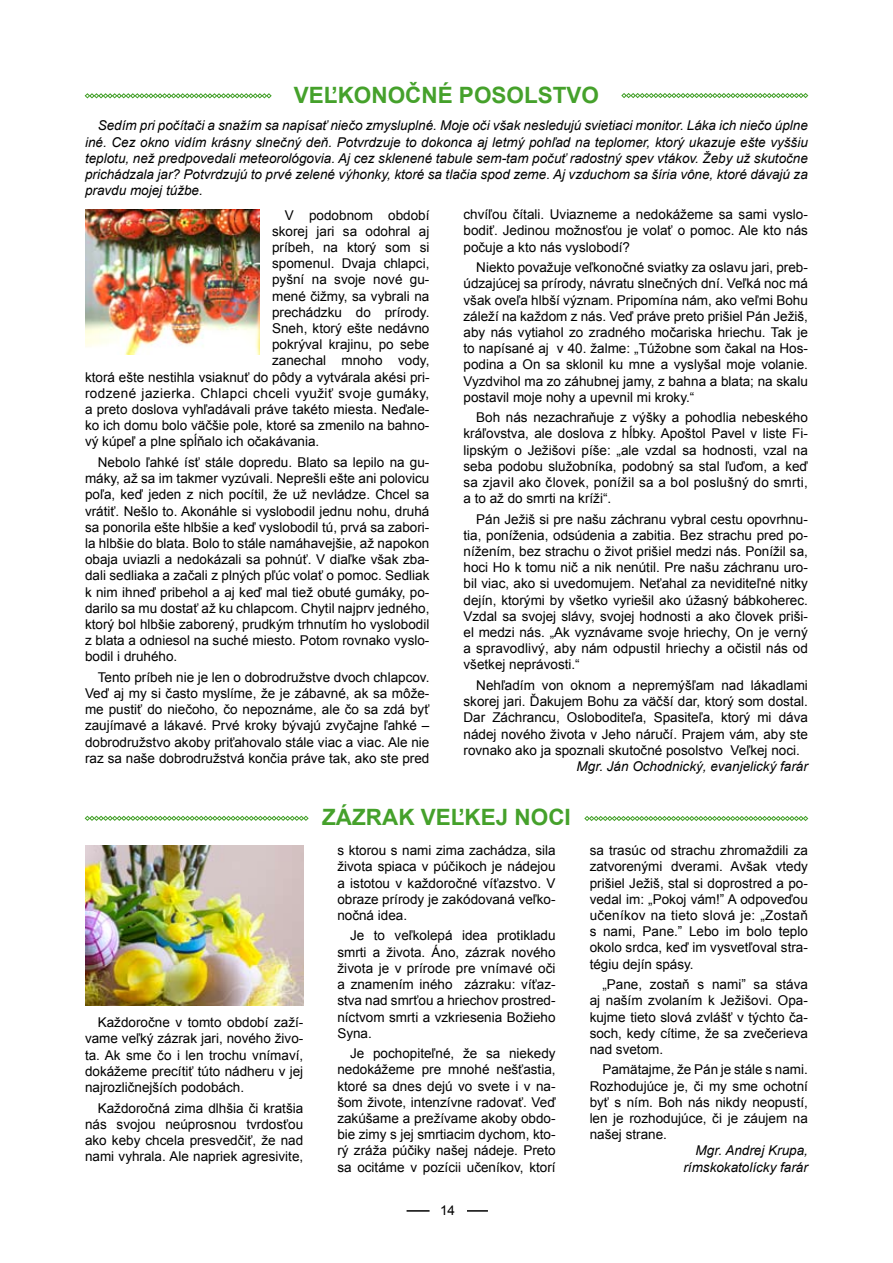
<style>
.page{position:relative;width:893px;height:1263px;background:#fff}
.page>*{position:absolute;margin:0;border:0;box-sizing:border-box;transform-origin:0 0}
.t1{font:700 22.5px "Arial";color:#45a12b}
.t2{font:13.5px/16.2px "Arial";color:#000;text-align:justify}
.t3{font:italic 13.5px/16.2px "Arial";color:#000;text-align:justify}
.t4{font:13.5px "Arial";letter-spacing:.03em;color:#000}
</style>
<div class="page">
<svg style="left:407px;top:1210px;width:23px;height:1px"></svg>
<svg style="left:467px;top:1210px;width:21px;height:1px"></svg>
<svg style="left:85px;top:816px;width:224px;height:5px"></svg>
<img style="left:85px;top:846px;width:218px;height:160px">
<img style="left:85px;top:209px;width:174px;height:146px">
<svg style="left:584px;top:816px;width:224px;height:5px"></svg>
<svg style="left:621px;top:93px;width:187px;height:5px"></svg>
<svg style="left:85px;top:93px;width:187px;height:5px"></svg>
<h1 class="t1" style="left:294px;top:80px;width:197px">VEĽKONOČNÉ POSOLS</h1>
<h1 class="t1" style="left:553px;top:80px;width:44px">TVO</h1>
<p class="t3" style="left:85px;top:118px;width:724px;text-indent:13px">Sedím pri počítači a snažím sa napísať niečo zmysluplné. Moje oči však nesledujú svietiaci monitor. Láka ich niečo úplne iné. Cez okno vidím krásny slnečný deň. Potvrdzuje to dokonca aj letmý pohľad na teplomer, ktorý ukazuje ešte vyššiu teplotu, než predpovedali meteorológovia. Aj cez sklenené tabule sem-tam počuť radostný spev vtákov. Žeby už skutočne prichádzala jar? Potvrdzujú to prvé zelené výhonky, ktoré sa tlačia spod zeme. Aj vzduchom sa šíria vône, ktoré dávajú za pravdu mojej túžbe.</p>
<p class="t2" style="left:285px;top:207px;width:146px">V podobnom období</p>
<p class="t2" style="left:272px;top:223px;width:159px">skorej jari sa odohral aj</p>
<p class="t2" style="left:272px;top:239px;width:159px">príbeh, na ktorý som si</p>
<p class="t2" style="left:272px;top:255px;width:159px">spomenul. Dvaja chlapci,</p>
<p class="t2" style="left:272px;top:272px;width:159px">pyšní na svoje nové gu-</p>
<p class="t2" style="left:272px;top:288px;width:159px">mené čižmy, sa vybrali na</p>
<p class="t2" style="left:272px;top:304px;width:159px">prechádzku do prírody.</p>
<p class="t2" style="left:272px;top:320px;width:159px">Sneh, ktorý ešte nedávno</p>
<p class="t2" style="left:272px;top:336px;width:159px">pokrýval krajinu, po sebe</p>
<p class="t2" style="left:272px;top:353px;width:159px">zanechal mnoho vody,</p>
<p class="t2" style="left:85px;top:369px;width:346px">ktorá ešte nestihla vsiaknuť do pôdy a vytvárala akési pri-</p>
<p class="t4" style="left:85px;top:384px;width:346px">rodzené jazierka. Chlapci chceli využiť svoje gumáky,</p>
<p class="t2" style="left:85px;top:401px;width:346px">a preto doslova vyhľadávali práve takéto miesta. Neďale-</p>
<p class="t2" style="left:85px;top:417px;width:346px">ko ich domu bolo väčšie pole, ktoré sa zmenilo na bahno-</p>
<p class="t2" style="left:85px;top:434px;width:236px">vý kúpeľ a plne spĺňalo ich očakávania.</p>
<p class="t2" style="left:85px;top:454px;width:346px;text-indent:13px">Nebolo ľahké ísť stále dopredu. Blato sa lepilo na gu&shy;máky, až sa im takmer vyzúvali. Neprešli ešte ani polovicu poľa, keď jeden z nich pocítil, že už nevládze. Chcel sa vrátiť. Nešlo to. Akonáhle si vyslobodil jednu nohu, druhá sa ponorila ešte hlbšie a keď vyslobodil tú, prvá sa zabori&shy;la hlbšie do blata. Bolo to stále namáhavejšie, až napokon obaja uviazli a nedokázali sa pohnúť. V diaľke však zba&shy;dali sedliaka a začali z plných pľúc volať o pomoc. Sedliak k nim ihneď pribehol a aj keď mal tiež obuté gumáky, po&shy;darilo sa mu dostať až ku chlapcom. Chytil najprv jedného, ktorý bol hlbšie zaborený, prudkým trhnutím ho vyslobodil z blata a odniesol na suché miesto. Potom rovnako vyslo&shy;bodil i druhého.</p>
<p class="t2" style="left:85px;top:669px;width:346px;text-indent:13px">Tento príbeh nie je len o dobrodružstve dvoch chlapcov.<br>Veď aj my si často myslíme, že je zábavné, ak sa môže&shy;me pustiť do niečoho, čo nepoznáme, ale čo sa zdá byť zaujímavé a lákavé. Prvé kroky bývajú zvyčajne ľahké – dobrodružstvo akoby priťahovalo stále viac a viac. Ale nie raz sa naše dobrodružstvá končia práve tak, ako ste pred</p>
<p class="t2" style="left:463px;top:207px;width:346px">chvíľou čítali. Uviazneme a nedokážeme sa sami vyslo&shy;bodiť. Jedinou možnosťou je volať o pomoc. Ale kto nás počuje a kto nás vyslobodí?</p>
<p class="t2" style="left:463px;top:259px;width:346px;text-indent:13px">Niekto považuje veľkonočné sviatky za oslavu jari, preb&shy;údzajúcej sa prírody, návratu slnečných dní. Veľká noc má však oveľa hlbší význam. Pripomína nám, ako veľmi Bohu záleží na každom z nás. Veď práve preto prišiel Pán Ježiš, aby nás vytiahol zo zradného močariska hriechu. Tak je to napísané aj v 40. žalme: „Túžobne som čakal na Hos&shy;podina a On sa sklonil ku mne a vyslyšal moje volanie.<br>Vyzdvihol ma zo záhubnej jamy, z bahna a blata; na skalu postavil moje nohy a upevnil mi kroky.“</p>
<p class="t2" style="left:463px;top:409px;width:346px;text-indent:13px">Boh nás nezachraňuje z výšky a pohodlia nebeského kráľovstva, ale doslova z hĺbky. Apoštol Pavel v liste Fi&shy;lipským o Ježišovi píše: „ale vzdal sa hodnosti, vzal na seba podobu služobníka, podobný sa stal ľuďom, a keď sa zjavil ako človek, ponížil sa a bol poslušný do smrti, a to až do smrti na kríži“.</p>
<p class="t2" style="left:463px;top:511px;width:346px;text-indent:13px">Pán Ježiš si pre našu záchranu vybral cestu opovrhnu&shy;tia, poníženia, odsúdenia a zabitia. Bez strachu pred po&shy;nížením, bez strachu o život prišiel medzi nás. Ponížil sa, hoci Ho k tomu nič a nik nenútil. Pre našu záchranu uro&shy;bil viac, ako si uvedomujem. Neťahal za neviditeľné nitky dejín, ktorými by všetko vyriešil ako úžasný bábkoherec.<br>Vzdal sa svojej slávy, svojej hodnosti a ako človek priši&shy;el medzi nás. „Ak vyznávame svoje hriechy, On je verný a spravodlivý, aby nám odpustil hriechy a očistil nás od všetkej neprávosti.“</p>
<p class="t2" style="left:463px;top:677px;width:346px;text-indent:13px">Nehľadím von oknom a nepremýšľam nad lákadlami skorej jari. Ďakujem Bohu za väčší dar, ktorý som dostal.<br>Dar Záchrancu, Osloboditeľa, Spasiteľa, ktorý mi dáva nádej nového života v Jeho náručí. Prajem vám, aby ste rovnako ako ja spoznali skutočné posolstvo Veľkej noci.</p>
<p class="t3" style="left:577px;top:758px;width:233px">Mgr. Ján Ochodnický, evanjelický farár</p>
<p class="t2" style="left:85px;top:1014px;width:220px;text-indent:13px">Každoročne v tomto období zaží&shy;vame veľký zázrak jari, nového živo&shy;ta. Ak sme čo i len trochu vnímaví, dokážeme precítiť túto nádheru v jej najrozličnejších podobách.</p>
<p class="t2" style="left:85px;top:1100px;width:220px;text-indent:13px">Každoročná zima dlhšia či kratšia nás svojou neúprosnou tvrdosťou ako keby chcela presvedčiť, že nad nami vyhrala. Ale napriek agresivite,</p>
<h1 class="t1" style="left:322px;top:802px;width:61px">ZÁZRAK</h1>
<h1 class="t1" style="left:421px;top:802px;width:16px">VEĽKEJ</h1>
<h1 class="t1" style="left:515px;top:802px;width:45px">NOCI</h1>
<p class="t2" style="left:337px;top:842px;width:220px">s ktorou s nami zima zachádza, sila života spiaca v púčikoch je nádejou a istotou v každoročné víťazstvo. V obraze prírody je zakódovaná veľko&shy;nočná idea.</p>
<p class="t2" style="left:337px;top:928px;width:220px;text-indent:13px">Je to veľkolepá idea protikladu smrti a života. Áno, zázrak nového života je v prírode pre vnímavé oči a znamením iného zázraku: víťaz&shy;stva nad smrťou a hriechov prostred&shy;níctvom smrti a vzkriesenia Božieho Syna.</p>
<p class="t2" style="left:337px;top:1045px;width:220px;text-indent:13px">Je pochopiteľné, že sa niekedy nedokážeme pre mnohé nešťastia, ktoré sa dnes dejú vo svete i v na&shy;šom živote, intenzívne radovať. Veď zakúšame a prežívame akoby obdo&shy;bie zimy s jej smrtiacim dychom, kto&shy;rý zráža púčiky našej nádeje. Preto sa ocitáme v pozícii učeníkov, ktorí</p>
<p class="t2" style="left:440px;top:1202px;width:22px">1414</p>
<p class="t2" style="left:590px;top:842px;width:220px">sa trasúc od strachu zhromaždili za zatvorenými dverami. Avšak vtedy prišiel Ježiš, stal si doprostred a po&shy;vedal im: „Pokoj vám!” A odpoveďou učeníkov na tieto slová je: „Zostaň s nami, Pane.” Lebo im bolo teplo okolo srdca, keď im vysvetľoval stra&shy;tégiu dejín spásy.</p>
<p class="t2" style="left:590px;top:976px;width:220px;text-indent:13px">„Pane, zostaň s nami” sa stáva aj naším zvolaním k Ježišovi. Opa&shy;kujme tieto slová zvlášť v týchto ča&shy;soch, kedy cítime, že sa zvečerieva nad svetom.</p>
<p class="t2" style="left:590px;top:1062px;width:220px;text-indent:13px">Pamätajme, že Pán je stále s nami.<br>Rozhodujúce je, či my sme ochotní byť s ním. Boh nás nikdy neopustí, len je rozhodujúce, či je záujem na našej strane.</p>
<p class="t3" style="left:683px;top:1143px;width:126px;text-align:right">Mgr. Andrej Krupa, rímskokatolícky farár</p>
</div>
